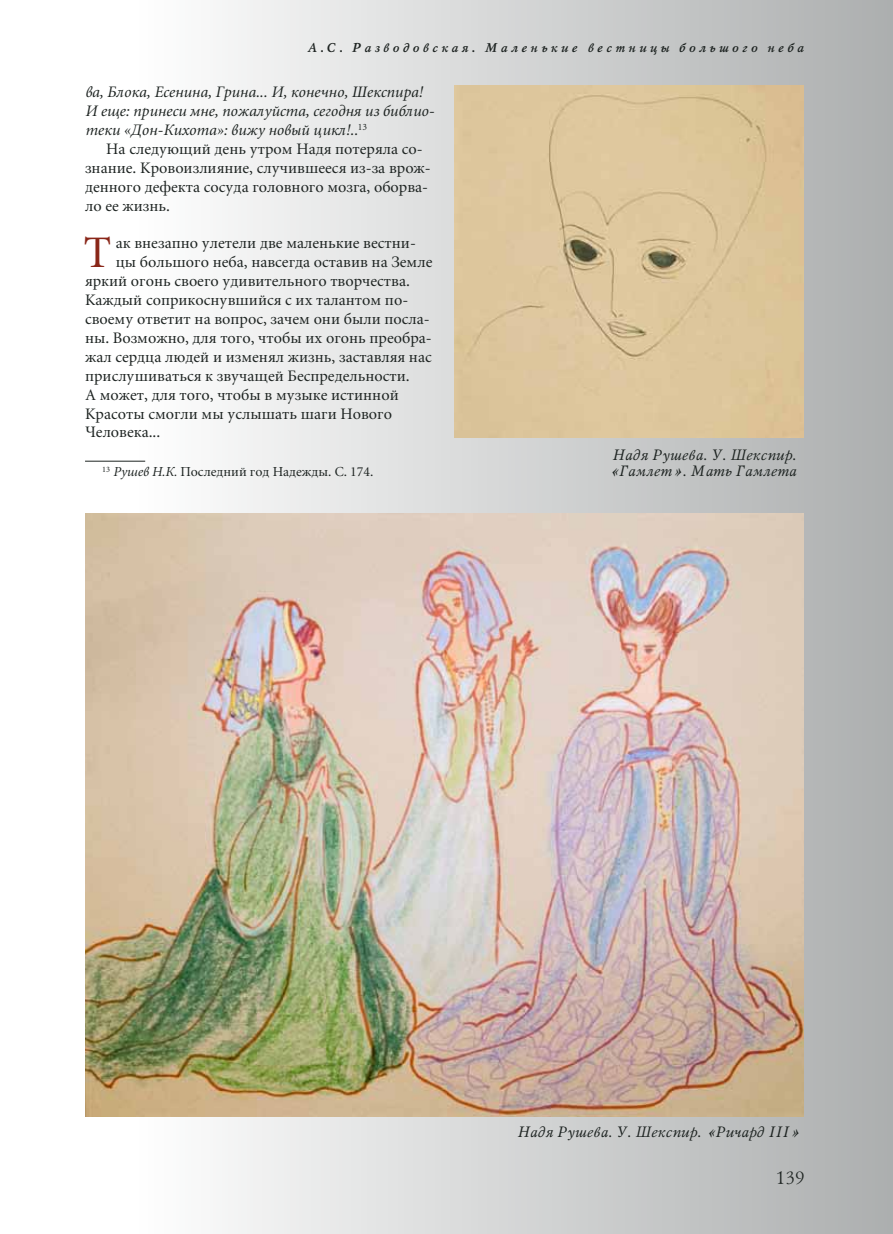
<style>
.page{position:relative;width:893px;height:1234px;background:#fff}
.page>*{position:absolute;margin:0;border:0;box-sizing:border-box;transform-origin:0 0}
.t1{font:44.25px "Miniature C";color:#892618}
.t2{font:18px "Lazurski C";color:#1d2321}
.t3{font:15.75px/18.9px "Miniature C";color:#1d2321}
.t4{font:italic 15.75px/18.9px "Miniature C";color:#1d2321}
.t5{font:italic 15px/16.5px "Mysl C";color:#1d2321}
.t6{font:13.5px "Miniature C";color:#1d2321}
.t7{font:italic 700 12.75px "Mysl C";letter-spacing:.25em;color:#1d2321}
.s1{font-style:italic}
</style>
<div class="page">
<div style="left:129px;top:0;width:764px;height:1233px;background:linear-gradient(to right,#fffffe,#acaeae)"></div>
<img style="left:454px;top:85px;width:349px;height:352px">
<hr style="left:85px;top:460px;width:60px;height:1px;background:#1d2321">
<img style="left:85px;top:513px;width:719px;height:603px">
<p class="t7" style="left:307px;top:40px;width:498px">А.С. Разводовская. Маленькие вестницы большого неба</p>
<p class="t4" style="left:85px;top:83px;width:351px">ва, Блока, Есенина, Грина... И, конечно, Шекспира!<br>И еще: принеси мне, пожалуйста, сегодня из библио&shy;теки «Дон-Кихота»: вижу новый цикл!..<sup>13</sup></p>
<p class="t3" style="left:85px;top:140px;width:347px;text-indent:21px">На следующий день утром Надя потеряла со&shy;знание. Кровоизлияние, случившееся из-за врож&shy;денного дефекта сосуда головного мозга, оборва&shy;ло ее жизнь.</p>
<h1 class="t1" style="left:84px;top:231px;width:29px">Т</h1>
<p class="t3" style="left:116px;top:234px;width:302px">ак внезапно улетели две маленькие вестни-</p>
<p class="t3" style="left:116px;top:253px;width:318px">цы большого неба, навсегда оставив на Земле</p>
<p class="t3" style="left:85px;top:272px;width:326px">яркий огонь своего удивительного творчества.</p>
<p class="t3" style="left:85px;top:291px;width:325px">Каждый соприкоснувшийся с их талантом по-</p>
<p class="t3" style="left:85px;top:310px;width:346px">своему ответит на вопрос, зачем они были посла-</p>
<p class="t3" style="left:85px;top:329px;width:348px">ны. Возможно, для того, чтобы их огонь преобра-</p>
<p class="t3" style="left:85px;top:348px;width:348px">жал сердца людей и изменял жизнь, заставляя нас</p>
<p class="t3" style="left:85px;top:367px;width:326px">прислушиваться к звучащей Беспредельности.</p>
<p class="t3" style="left:85px;top:385px;width:315px">А может, для того, чтобы в музыке истинной</p>
<p class="t3" style="left:85px;top:404px;width:308px">Красоты смогли мы услышать шаги Нового</p>
<p class="t3" style="left:85px;top:423px;width:77px">Человека...</p>
<p class="t6" style="left:102px;top:465px;width:273px"><sup>13</sup> <span class="s1">Рушев Н.К.</span> Последний год Надежды. С. 174.</p>
<p class="t5" style="left:608px;top:446px;width:189px">Надя Рушева. У. Шекспир. «Гамлет». Мать Гамлета</p>
<p class="t5" style="left:517px;top:1124px;width:283px">Надя Рушева. У. Шекспир. «Ричард III»</p>
<p class="t2" style="left:775px;top:1165px;width:30px">139</p>
</div>
